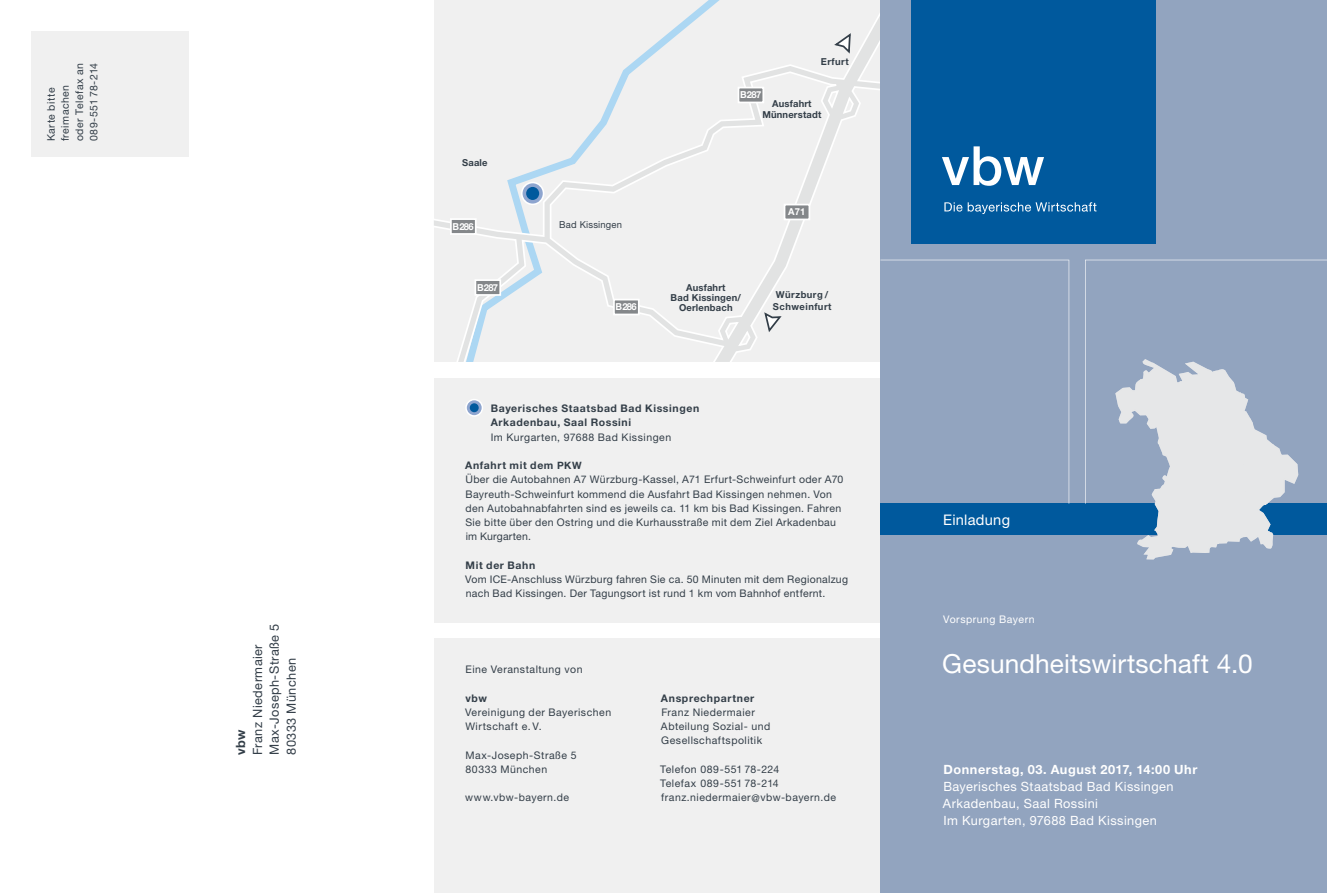
<style>
.page{position:relative;width:1327px;height:893px;background:#fff}
.page>*{position:absolute;margin:0;border:0;box-sizing:border-box;transform-origin:0 0}
.t1{font:26.25px "Helvetica Neue LT Pro";letter-spacing:.005em;color:#fff}
.t2{font:14.7px "Helvetica Neue LT Pro";letter-spacing:.02em;color:#fff}
.t3{font:12.75px/17px "Helvetica Neue LT Pro";letter-spacing:.035em;color:#fff}
.t4{font:12.75px/17px "Helvetica Neue LT Pro";letter-spacing:.035em;color:#333e48}
.t5{font:700 12.75px "Helvetica Neue LT Pro";letter-spacing:.045em;color:#fff}
.t6{font:700 12.75px "Helvetica Neue LT Pro";color:#333e48}
.t7{font:10.5px/14.2px "Helvetica Neue LT Pro";letter-spacing:.035em;color:#333e48}
.t8{font:700 10.5px/14.2px "Helvetica Neue LT Pro";letter-spacing:.06em;color:#333e48}
.t9{font:10.5px "Helvetica Neue LT Pro";letter-spacing:.05em;color:#fff}
.t10{font:700 9.6px/10.2px "Helvetica Neue LT Pro";letter-spacing:.02em;color:#333e48;text-align:center}
.t11{font:700 9.6px/11.6px "Helvetica Neue LT Pro";letter-spacing:.05em;color:#333e48;text-align:center}
.t12{font:700 9.6px "Helvetica Neue LT Pro";letter-spacing:-.075em;color:#fff}
.t13{font:9.6px "Helvetica Neue LT Pro";letter-spacing:.02em;color:#333e48}
.s1{font-weight:700}
.s2{font-weight:700;font-size:10.2px}
</style>
<div class="page">
<div style="left:434px;top:638px;width:446px;height:255px;background:#f0f0f0"></div>
<div style="left:434px;top:378px;width:446px;height:244px;background:#f0f0f0"></div>
<svg style="left:466px;top:400px;width:16px;height:16px"></svg>
<div style="left:465px;top:399px;width:18px;height:18px;border:2px solid #fff;border-radius:50%"></div>
<div style="left:470px;top:403px;width:9px;height:9px;background:#00599d;border-radius:50%"></div>
<svg style="left:434px;top:0;width:446px;height:362px"></svg>
<div style="left:783px;top:204px;width:27px;height:16px;background:#84878a;border:2px solid #fff"></div>
<div style="left:737px;top:87px;width:27px;height:16px;background:#84878a;border:2px solid #fff"></div>
<div style="left:474px;top:279px;width:27px;height:17px;background:#84878a;border:2px solid #fff"></div>
<div style="left:613px;top:299px;width:26px;height:16px;background:#84878a;border:2px solid #fff"></div>
<div style="left:450px;top:218px;width:26px;height:17px;background:#84878a;border:2px solid #fff"></div>
<svg style="left:521px;top:182px;width:23px;height:23px"></svg>
<div style="left:526px;top:187px;width:13px;height:13px;background:#00599d;border-radius:50%"></div>
<svg style="left:763px;top:311px;width:20px;height:23px"></svg>
<svg style="left:832px;top:31px;width:20px;height:25px"></svg>
<div style="left:880px;top:0;width:447px;height:893px;background:#92a4bf"></div>
<div style="left:912px;top:0;width:244px;height:244px;background:#00599d"></div>
<svg style="left:942px;top:146px;width:102px;height:40px"></svg>
<svg style="left:944px;top:202px;width:152px;height:12px"></svg>
<div style="left:880px;top:504px;width:447px;height:31px;background:#00599d"></div>
<svg style="left:1085px;top:260px;width:242px;height:244px"></svg>
<svg style="left:880px;top:260px;width:189px;height:244px"></svg>
<div style="left:31px;top:31px;width:158px;height:126px;background:#f0f0f0"></div>
<svg style="left:1114px;top:313px;width:185px;height:247px"></svg>
<p class="t7" style="left:44px;top:141px;width:80px;rotate:-90deg">Karte bitte freimachen oder Telefax an<br>089-551 78-214</p>
<p class="t4" style="left:249px;top:755px;width:133px;rotate:-90deg">Franz Niedermaier<br>Max-Joseph-Straße 5<br>80333 München</p>
<p class="t6" style="left:232px;top:755px;width:27px;rotate:-90deg">vbw</p>
<p class="t12" style="left:740px;top:89px;width:23px">B287</p>
<p class="t10" style="left:821px;top:56px;width:29px">Erfurt</p>
<p class="t10" style="left:462px;top:158px;width:27px">Saale</p>
<p class="t12" style="left:452px;top:220px;width:23px">B286</p>
<p class="t12" style="left:477px;top:281px;width:23px">B287</p>
<p class="t10" style="left:762px;top:99px;width:61px">Ausfahrt<br>Münnerstadt</p>
<p class="t13" style="left:559px;top:219px;width:64px">Bad Kissingen</p>
<p class="t12" style="left:615px;top:301px;width:23px">B286</p>
<p class="t12" style="left:788px;top:206px;width:19px">A71</p>
<p class="t10" style="left:670px;top:282px;width:72px">Ausfahrt<br>Bad Kissingen/<br>Oerlenbach</p>
<p class="t11" style="left:773px;top:289px;width:60px">Würzburg /<br>Schweinfurt</p>
<p class="t8" style="left:491px;top:401px;width:210px">Bayerisches Staatsbad Bad Kissingen<br>Arkadenbau, Saal Rossini</p>
<p class="t7" style="left:491px;top:430px;width:182px">Im Kurgarten, 97688 Bad Kissingen</p>
<p class="t7" style="left:465px;top:458px;width:380px"><span class="s1">Anfahrt mit dem</span> <span class="s2">PKW<br></span>Über die Autobahnen A7 Würzburg-Kassel, A71 Erfurt-Schweinfurt oder A70<br>Bayreuth-Schweinfurt kommend die Ausfahrt Bad Kissingen nehmen. Von den Autobahnabfahrten sind es jeweils ca. 11 km bis Bad Kissingen. Fahren Sie bitte über den Ostring und die Kurhausstraße mit dem Ziel Arkadenbau im Kurgarten.</p>
<p class="t8" style="left:465px;top:558px;width:71px">Mit der Bahn</p>
<p class="t7" style="left:465px;top:572px;width:384px">Vom ICE-Anschluss Würzburg fahren Sie ca. 50 Minuten mit dem Regionalzug nach Bad Kissingen. Der Tagungsort ist rund 1 km vom Bahnhof entfernt.</p>
<p class="t7" style="left:465px;top:662px;width:118px">Eine Veranstaltung von</p>
<p class="t8" style="left:465px;top:690px;width:23px">vbw</p>
<p class="t7" style="left:465px;top:705px;width:148px">Vereinigung der Bayerischen<br>Wirtschaft e. V.</p>
<p class="t7" style="left:465px;top:747px;width:113px">Max-Joseph-Straße 5<br>80333 München</p>
<p class="t7" style="left:465px;top:790px;width:105px">www.vbw-bayern.de</p>
<p class="t8" style="left:661px;top:690px;width:95px">Ansprechpartner</p>
<p class="t7" style="left:661px;top:705px;width:111px">Franz Niedermaier<br>Abteilung Sozial- und<br>Gesellschaftspolitik</p>
<p class="t7" style="left:660px;top:762px;width:177px">Telefon 089-551 78-224<br>Telefax 089-551 78-214 franz.niedermaier@vbw-bayern.de</p>
<h2 class="t2" style="left:943px;top:510px;width:68px">Einladung</h2>
<p class="t9" style="left:943px;top:612px;width:93px">Vorsprung Bayern</p>
<h1 class="t1" style="left:942px;top:648px;width:312px">Gesundheitswirtschaft 4.0</h1>
<p class="t5" style="left:943px;top:762px;width:255px">Donnerstag, 03. August 2017, 14:00 Uhr</p>
<p class="t3" style="left:943px;top:778px;width:232px">Bayerisches Staatsbad Bad Kissingen<br>Arkadenbau, Saal Rossini<br>Im Kurgarten, 97688 Bad Kissingen</p>
</div>
